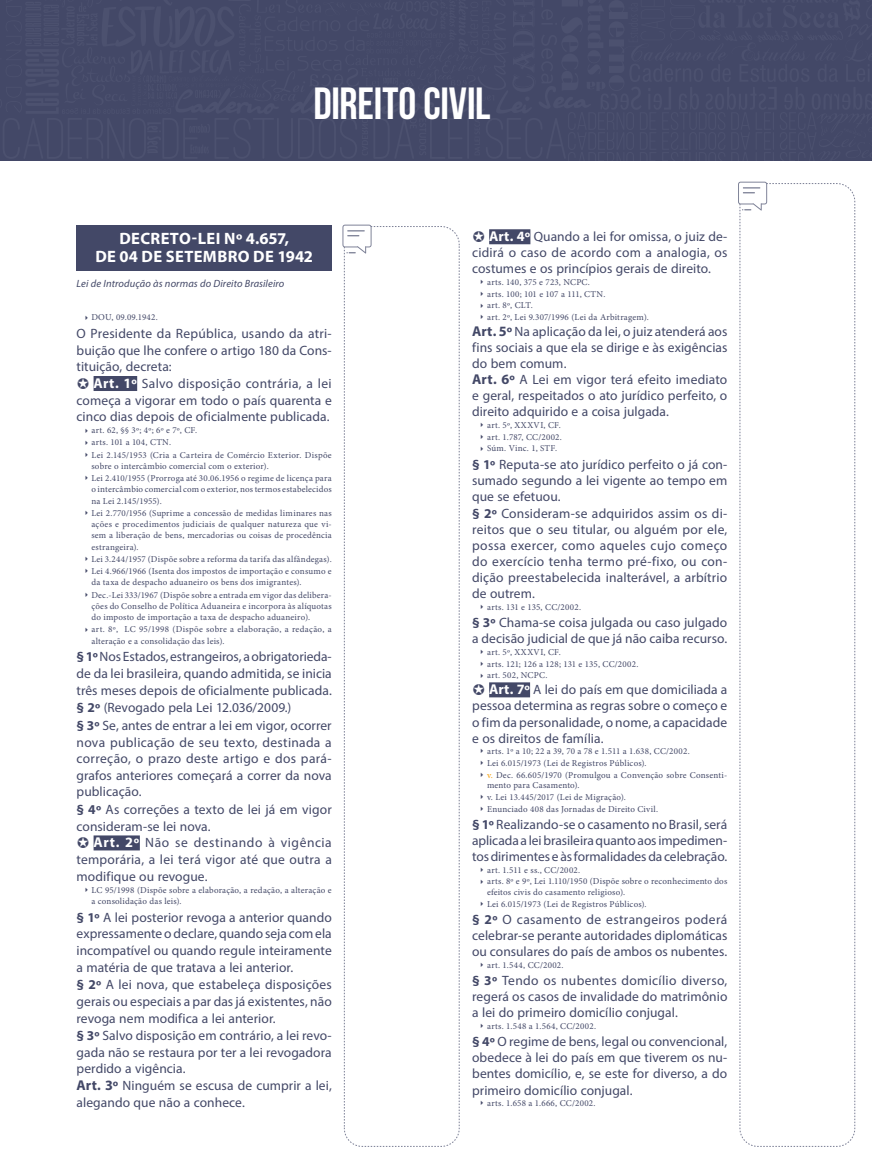
<style>
.page{position:relative;width:872px;height:1170px;background:#fff}
.page>*{position:absolute;margin:0;border:0;box-sizing:border-box;transform-origin:0 0}
.t1{font:700 45px "Bebas Neue";letter-spacing:-.005em;color:#fff}
.t2{font:700 16.5px/18.8px "Myriad Pro";letter-spacing:.02em;color:#fff;text-align:center}
.t3{font:13.5px/16px "Myriad Pro";letter-spacing:.005em;color:#434867;text-align:justify}
.t4{font:italic 10.5px "Myriad Pro";letter-spacing:.01em;color:#434867}
.t5{font:9px/11.7px "Minion Pro";letter-spacing:.025em;color:#434867}
.s1{font-weight:700;font-size:14.25px;color:#fff}
.s2{font-weight:700}
.s3{font-weight:700;font-size:14.25px}
.s4{color:#f59c00}
</style>
<div class="page">
<svg style="left:342px;top:225px;width:118px;height:921px"></svg>
<svg style="left:738px;top:182px;width:117px;height:964px"></svg>
<svg style="left:0;top:0;width:872px;height:161px;background:#444968"></svg>
<div style="left:77px;top:225px;width:255px;height:46px;background:#434867"></div>
<div style="left:94px;top:376px;width:43px;height:15px;background:#434867"></div>
<div style="left:94px;top:835px;width:46px;height:15px;background:#434867"></div>
<div style="left:489px;top:229px;width:41px;height:15px;background:#434867"></div>
<div style="left:489px;top:682px;width:41px;height:15px;background:#434867"></div>
<h1 class="t1" style="left:313px;top:79px;width:178px">DIREITO CIVIL</h1>
<p class="t2" style="left:95px;top:228px;width:219px">DECRETO‑LEI Nº 4.657,<br>DE 04 DE SETEMBRO DE 1942</p>
<p class="t4" style="left:77px;top:278px;width:209px">Lei de Introdução às normas do Direito Brasileiro</p>
<p class="t5" style="left:91px;top:312px;width:68px">DOU, 09.09.1942.</p>
<p class="t3" style="left:77px;top:325px;width:257px;line-height:16.5px">O Presidente da República, usando da atri‑ buição que lhe confere o artigo 180 da Cons‑ tituição, decreta:</p>
<p class="t3" style="left:77px;top:375px;width:257px;line-height:16.5px;text-indent:17px"><span class="s1">Art. 1º</span> Salvo disposição contrária, a lei começa a vigorar em todo o país quarenta e cinco dias depois de oficialmente publicada.</p>
<p class="t5" style="left:91px;top:424px;width:242px">art. 62, §§ 3º; 4º; 6º e 7º, CF.<br>arts. 101 a 104, CTN.<br>Lei 2.145/1953 (Cria a Carteira de Comércio Exterior. Dispõe sobre o intercâmbio comercial com o exterior).<br>Lei 2.410/1955 (Prorroga até 30.06.1956 o regime de licença para o intercâmbio comercial com o exterior, nos termos estabelecidos na Lei 2.145/1955).<br>Lei 2.770/1956 (Suprime a concessão de medidas liminares nas ações e procedimentos judiciais de qualquer natureza que vi&shy;sem a liberação de bens, mercadorias ou coisas de procedência estrangeira).<br>Lei 3.244/1957 (Dispõe sobre a reforma da tarifa das alfândegas).<br>Lei 4.966/1966 (Isenta dos impostos de importação e consumo e da taxa de despacho aduaneiro os bens dos imigrantes).<br>Dec.-Lei 333/1967 (Dispõe sobre a entrada em vigor das delibera&shy;ções do Conselho de Política Aduaneira e incorpora às alíquotas do imposto de importação a taxa de despacho aduaneiro).<br>art. 8º, LC 95/1998 (Dispõe sobre a elaboração, a redação, a alteração e a consolidação das leis).</p>
<p class="t3" style="left:77px;top:648px;width:257px;line-height:16.5px"><span class="s2">§ 1º</span> Nos Estados, estrangeiros, a obrigatorieda‑ de da lei brasileira, quando admitida, se inicia três meses depois de oficialmente publicada.</p>
<p class="t3" style="left:77px;top:698px;width:257px;line-height:17.9px"><span class="s2">§ 2º</span> (Revogado pela Lei 12.036/2009.)<br><span class="s2">§ 3º</span> Se, antes de entrar a lei em vigor, ocorrer</p>
<p class="t3" style="left:77px;top:733px;width:257px;line-height:16.5px">nova publicação de seu texto, destinada a correção, o prazo deste artigo e dos pará‑ grafos anteriores começará a correr da nova publicação.</p>
<p class="t3" style="left:77px;top:801px;width:257px;line-height:16.5px"><span class="s2">§ 4º</span> As correções a texto de lei já em vigor consideram‑se lei nova.</p>
<p class="t3" style="left:77px;top:834px;width:257px;line-height:16.5px;text-indent:17px"><span class="s1">Art. 2º</span> Não se destinando à vigência temporária, a lei terá vigor até que outra a modifique ou revogue.</p>
<p class="t5" style="left:91px;top:884px;width:242px;line-height:11.2px">LC 95/1998 (Dispõe sobre a elaboração, a redação, a alteração e a consolidação das leis).</p>
<p class="t3" style="left:77px;top:908px;width:257px;line-height:16.5px"><span class="s2">§ 1º</span> A lei posterior revoga a anterior quando expressamente o declare, quando seja com ela incompatível ou quando regule inteiramente a matéria de que tratava a lei anterior.</p>
<p class="t3" style="left:77px;top:976px;width:257px;line-height:16.5px"><span class="s2">§ 2º</span> A lei nova, que estabeleça disposições gerais ou especiais a par das já existentes, não revoga nem modifica a lei anterior.</p>
<p class="t3" style="left:77px;top:1027px;width:257px;line-height:16.5px;text-align:left"><span class="s2">§ 3º</span> Salvo disposição em contrário, a lei revo‑ gada não se restaura por ter a lei revogadora perdido a vigência.<br><span class="s3">Art. 3º</span> Ninguém se escusa de cumprir a lei, alegando que não a conhece.</p>
<p class="t3" style="left:472px;top:228px;width:257px;text-indent:17px"><span class="s1">Art. 4º</span> Quando a lei for omissa, o juiz de‑ cidirá o caso de acordo com a analogia, os costumes e os princípios gerais de direito.</p>
<p class="t5" style="left:487px;top:276px;width:163px">arts. 140, 375 e 723, NCPC.<br>arts. 100; 101 e 107 a 111, CTN.<br>art. 8º, CLT.<br>art. 2º, Lei 9.307/1996 (Lei da Arbitragem).</p>
<p class="t3" style="left:472px;top:323px;width:257px;text-align:left"><span class="s3">Art. 5º</span> Na aplicação da lei, o juiz atenderá aos fins sociais a que ela se dirige e às exigências do bem comum.<br><span class="s3">Art. 6º</span> A Lei em vigor terá efeito imediato e geral, respeitados o ato jurídico perfeito, o direito adquirido e a coisa julgada.</p>
<p class="t5" style="left:487px;top:419px;width:76px">art. 5º, XXXVI, CF. art. 1.787, CC/2002.<br>Súm. Vinc. 1, STF.</p>
<p class="t3" style="left:472px;top:456px;width:257px"><span class="s2">§ 1º</span> Reputa‑se ato jurídico perfeito o já con‑ sumado segundo a lei vigente ao tempo em que se efetuou.</p>
<p class="t3" style="left:472px;top:505px;width:257px"><span class="s2">§ 2º</span> Consideram‑se adquiridos assim os di‑ reitos que o seu titular, ou alguém por ele, possa exercer, como aqueles cujo começo do exercício tenha termo pré‑fixo, ou con‑ dição preestabelecida inalterável, a arbítrio de outrem.</p>
<p class="t5" style="left:487px;top:601px;width:95px">arts. 131 e 135, CC/2002.</p>
<p class="t3" style="left:472px;top:614px;width:257px"><span class="s2">§ 3º</span> Chama‑se coisa julgada ou caso julgado a decisão judicial de que já não caiba recurso.</p>
<p class="t5" style="left:487px;top:646px;width:153px">art. 5º, XXXVI, CF.<br>arts. 121; 126 a 128; 131 e 135, CC/2002. art. 502, NCPC.</p>
<p class="t3" style="left:472px;top:681px;width:257px;text-indent:17px"><span class="s1">Art. 7º</span> A lei do país em que domiciliada a pessoa determina as regras sobre o começo e o fim da personalidade, o nome, a capacidade e os direitos de família.</p>
<p class="t5" style="left:487px;top:745px;width:242px">arts. 1º a 10; 22 a 39, 70 a 78 e 1.511 a 1.638, CC/2002.<br>Lei 6.015/1973 (Lei de Registros Públicos).<br><span class="s4">v.</span> Dec. 66.605/1970 (Promulgou a Convenção sobre Consenti&shy;mento para Casamento).<br>v. Lei 13.445/2017 (Lei de Migração).<br>Enunciado 408 das Jornadas de Direito Civil.</p>
<p class="t3" style="left:472px;top:816px;width:257px"><span class="s2">§ 1º</span> Realizando‑se o casamento no Brasil, será aplicada a lei brasileira quanto aos impedimen‑ tos dirimentes e às formalidades da celebração.</p>
<p class="t5" style="left:487px;top:864px;width:242px">art. 1.511 e ss., CC/2002.<br>arts. 8º e 9º, Lei 1.110/1950 (Dispõe sobre o reconhecimento dos efeitos civis do casamento religioso).<br>Lei 6.015/1973 (Lei de Registros Públicos).</p>
<p class="t3" style="left:472px;top:911px;width:257px"><span class="s2">§ 2º</span> O casamento de estrangeiros poderá celebrar‑se perante autoridades diplomáticas ou consulares do país de ambos os nubentes.</p>
<p class="t5" style="left:487px;top:959px;width:78px">art. 1.544, CC/2002.</p>
<p class="t3" style="left:472px;top:972px;width:257px"><span class="s2">§ 3º</span> Tendo os nubentes domicílio diverso, regerá os casos de invalidade do matrimônio a lei do primeiro domicílio conjugal.</p>
<p class="t5" style="left:487px;top:1020px;width:111px">arts. 1.548 a 1.564, CC/2002.</p>
<p class="t3" style="left:472px;top:1033px;width:257px"><span class="s2">§ 4º</span> O regime de bens, legal ou convencional, obedece à lei do país em que tiverem os nu‑ bentes domicílio, e, se este for diverso, a do primeiro domicílio conjugal.</p>
<p class="t5" style="left:487px;top:1097px;width:110px">arts. 1.658 a 1.666, CC/2002.</p>
</div>
